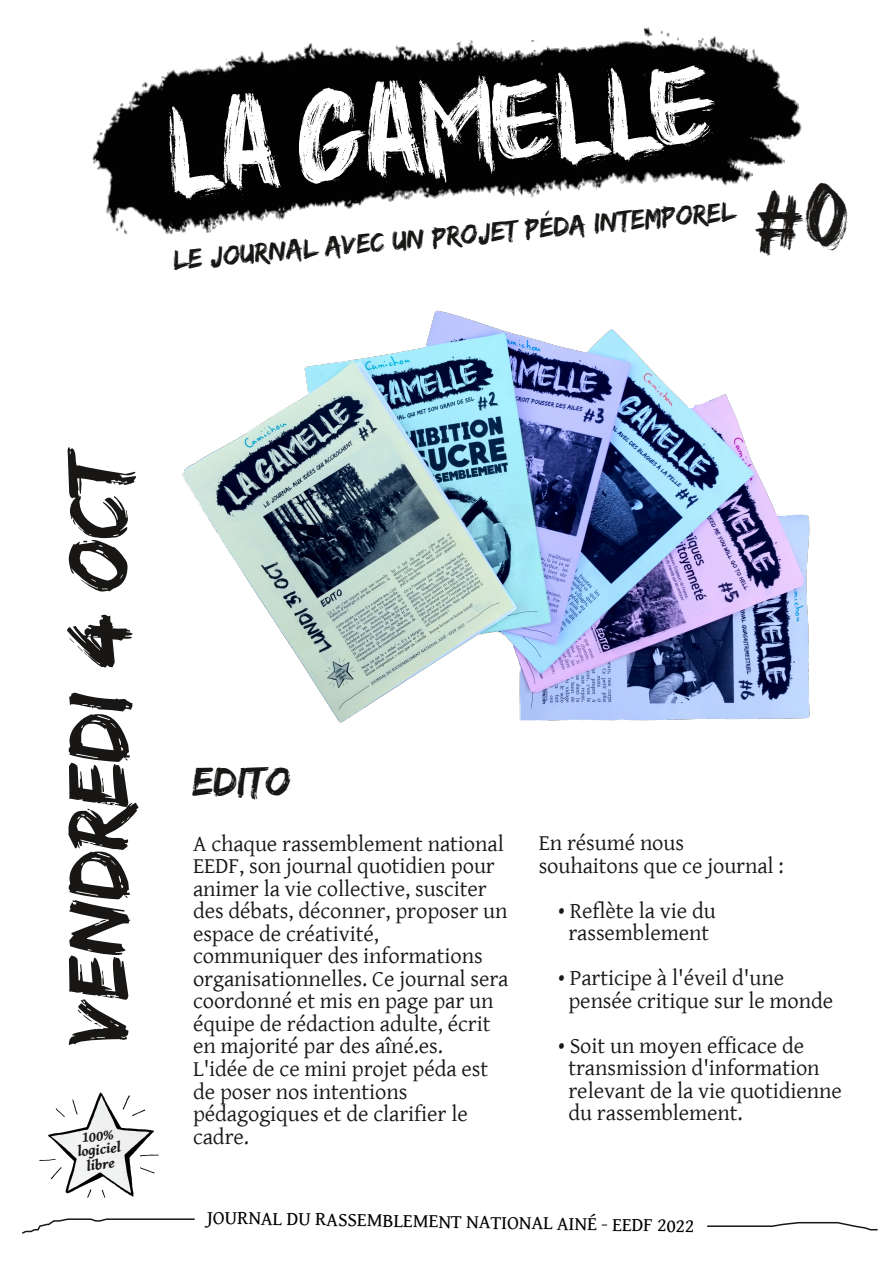
<style>
.page{position:relative;width:893px;height:1263px;background:#fff}
.page>*{position:absolute;margin:0;border:0;box-sizing:border-box;transform-origin:0 0}
.t1{font:88.5px "Edo SZ";color:#181715}
.t2{font:58.5px "Higher Jump";color:#fff}
.t3{font:42px "Edo SZ";color:#181715}
.t4{font:42px "Higher Jump";color:#181715}
.t5{font:28.5px "Edo SZ";color:#181715}
.t6{font:22.5px/22.5px "Gentium Basic";letter-spacing:-.005em;color:#181715}
.t7{font:19.5px "Gentium Book Basic";color:#000}
.t8{font:italic 700 15px/13.5px "Gentium Book Basic";color:#181715;text-align:center}
</style>
<div class="page">
<svg style="left:22px;top:1218px;width:856px;height:16px"></svg>
<img style="left:92px;top:27px;width:710px;height:208px">
<img style="left:39px;top:1092px;width:120px;height:106px">
<img style="left:182px;top:310px;width:628px;height:413px">
<h2 class="t2" style="left:168px;top:135px;width:551px;rotate:-5deg">La Gamelle</h2>
<p class="t5" style="left:172px;top:243px;width:566px;rotate:-5deg">Le journal avec un projet péda intemporel</p>
<h3 class="t4" style="left:755px;top:204px;width:95px">#0</h3>
<h1 class="t1" style="left:46px;top:1044px;width:602px;rotate:-90deg">Vendredi 4 OCt</h1>
<p class="t8" style="left:76px;top:1132px;width:45px;rotate:-6deg">100% logiciel</p>
<p class="t8" style="left:86px;top:1159px;width:30px;rotate:-6deg">libre</p>
<h3 class="t3" style="left:192px;top:757px;width:100px">Edito</h3>
<p class="t6" style="left:193px;top:833px;width:317px">A chaque rassemblement national<br>EEDF, son journal quotidien pour animer la vie collective, susciter des débats, déconner, proposer un espace de créativité, communiquer des informations organisationnelles. Ce journal sera coordonné et mis en page par un équipe de rédaction adulte, écrit en majorité par des aîné.es.<br>L'idée de ce mini projet péda est de poser nos intentions pédagogiques et de clarifier le cadre.</p>
<p class="t6" style="left:539px;top:832px;width:246px">En résumé nous souhaitons que ce journal :</p>
<p class="t6" style="left:559px;top:900px;width:159px;text-align:center">• Reflète la vie du rassemblement</p>
<p class="t6" style="left:568px;top:967px;width:266px;text-indent:-10px">• Participe à l'éveil d'une pensée critique sur le monde</p>
<p class="t6" style="left:568px;top:1035px;width:275px;text-indent:-10px">• Soit un moyen efficace de transmission d'information relevant de la vie quotidienne du rassemblement.</p>
<p class="t7" style="left:207px;top:1206px;width:489px;rotate:1deg">JOURNAL DU RASSEMBLEMENT NATIONAL AINÉ - EEDF 2022</p>
</div>
